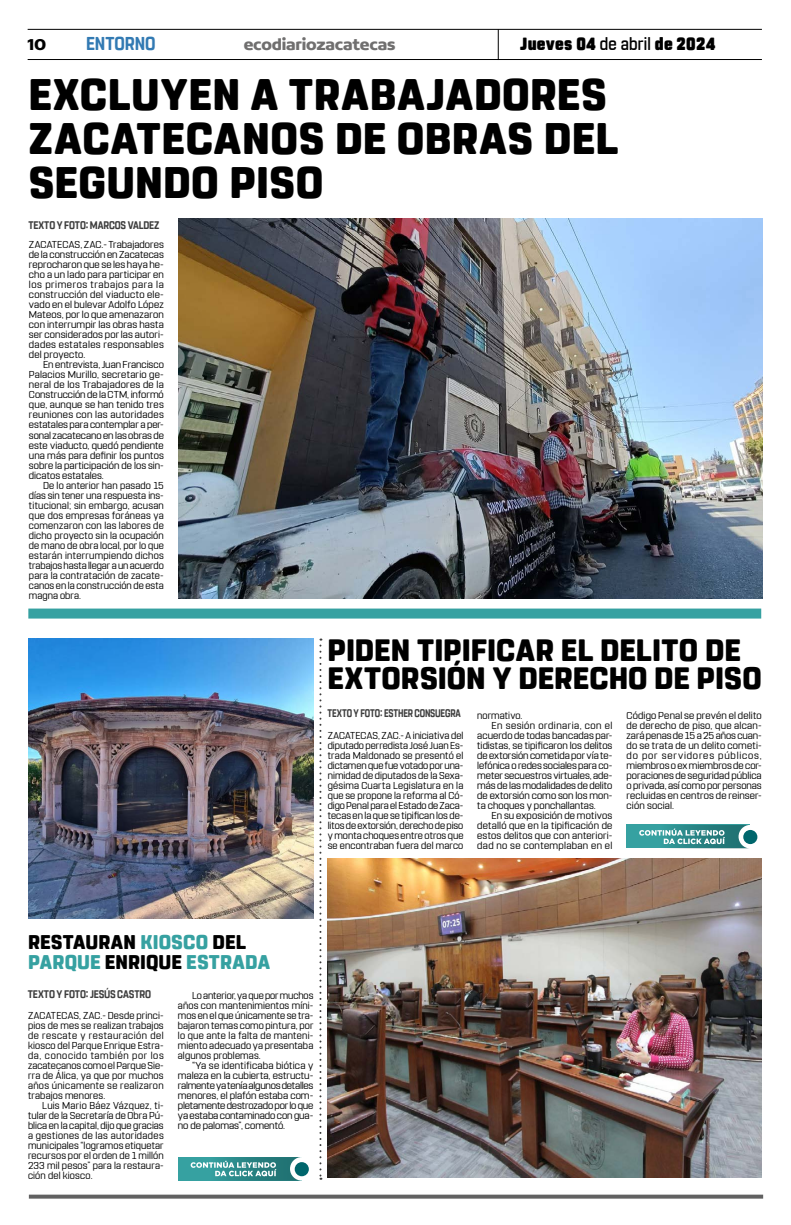
<style>
.page{position:relative;width:791px;height:1225px;background:#fff}
.page>*{position:absolute;margin:0;border:0;box-sizing:border-box;transform-origin:0 0}
.t1{font:800 44px/44px "Rohn Rounded";letter-spacing:.01em;color:#000}
.t2{font:800 30.8px/28px "Rohn Rounded";color:#000}
.t3{font:800 19.8px/20px "Rohn Rounded";letter-spacing:.01em;color:#000}
.t4{font:700 18.6px "Rohn Rounded";letter-spacing:-.005em;color:#327ab3;scale:.91 1}
.t5{font:900 17.6px "Rohn Rounded";letter-spacing:.015em;color:#000;scale:.91 1}
.t6{font:700 16.9px "Concord";letter-spacing:-.01em;color:#706f6f}
.t7{font:700 16.9px "Concord";color:#000}
.t8{font:700 11px "Rohn Rounded";letter-spacing:-.01em;color:#3d3d3d;scale:.8 1}
.t9{font:700 11px "Rohn Rounded";letter-spacing:-.01em;color:#3d3d3d;scale:.87 1}
.t10{font:700 11px "Rohn Rounded";letter-spacing:-.01em;color:#3d3d3d;scale:.88 1}
.t11{font:10px/10px "Rohn Rounded";letter-spacing:.01em;color:#000;text-align:justify}
.t12{font:10px "Rohn Rounded";letter-spacing:.045em;color:#000}
.t13{font:10px "Rohn Rounded";letter-spacing:.03em;color:#000}
.s1{font-weight:500}
.s2{color:#36a1a1}
</style>
<div class="page">
<hr style="left:28px;top:29px;width:734px;height:1px;background:#000">
<hr style="left:28px;top:59px;width:734px;height:1px;background:#000">
<hr style="left:498px;top:29px;width:1px;height:31px;background:#000">
<img style="left:178px;top:218px;width:585px;height:380px">
<svg style="left:29px;top:1194px;width:734px;height:4px;background:#7a7a7a"></svg>
<div style="left:28px;top:608px;width:733px;height:10px;background:#36a1a1"></div>
<img style="left:328px;top:858px;width:434px;height:319px">
<svg style="left:319px;top:638px;width:2px;height:541px"></svg>
<img style="left:29px;top:638px;width:284px;height:280px">
<div style="left:626px;top:824px;width:124px;height:24px;background:#36a1a1"></div>
<svg style="left:639px;top:825px;width:118px;height:23px"></svg>
<div style="left:178px;top:1156px;width:123px;height:24px;background:#36a1a1"></div>
<svg style="left:191px;top:1157px;width:118px;height:23px"></svg>
<h3 class="t7" style="left:28px;top:34px;width:20px">10</h3>
<h3 class="t4" style="left:86px;top:33px;width:78px">ENTORNO</h3>
<h3 class="t6" style="left:244px;top:34px;width:153px">ecodiariozacatecas</h3>
<h3 class="t5" style="left:520px;top:34px;width:216px">Jueves 04 <span class="s1">de abril</span> de 2024</h3>
<h1 class="t1" style="left:28px;top:73px;width:591px">EXCLUYEN A TRABAJADORES<br>ZACATECANOS DE OBRAS DEL<br>SEGUNDO PISO</h1>
<p class="t9" style="left:28px;top:218px;width:152px">TEXTO Y FOTO: MARCOS VALDEZ</p>
<p class="t11" style="left:29px;top:240px;width:136px">ZACATECAS, ZAC.- Trabajadores de la construcción en Zacatecas reprocharon que se les haya he&shy;cho a un lado para participar en los primeros trabajos para la construcción del viaducto ele&shy;vado en el bulevar Adolfo López Mateos, por lo que amenazaron con interrumpir las obras hasta ser considerados por las autori&shy;dades estatales responsables del proyecto.</p>
<p class="t11" style="left:29px;top:360px;width:136px;text-indent:14px">En entrevista, Juan Francisco Palacios Murillo, secretario ge&shy;neral de los Trabajadores de la Construcción de la CTM, informó que, aunque se han tenido tres reuniones con las autoridades estatales para contemplar a per&shy;sonal zacatecano en las obras de este viaducto, quedó pendiente una más para definir los puntos sobre la participación de los sin&shy;dicatos estatales.</p>
<p class="t11" style="left:29px;top:480px;width:136px;text-indent:14px">De lo anterior han pasado 15 días sin tener una respuesta ins&shy;titucional; sin embargo, acusan que dos empresas foráneas ya comenzaron con las labores de dicho proyecto sin la ocupación de mano de obra local, por lo que estarán interrumpiendo dichos trabajos hasta llegar a un acuerdo para la contratación de zacate&shy;canos en la construcción de esta magna obra.</p>
<h2 class="t2" style="left:328px;top:636px;width:436px">PIDEN TIPIFICAR EL DELITO DE<br>EXTORSIÓN Y DERECHO DE PISO</h2>
<p class="t8" style="left:328px;top:706px;width:168px">TEXTO Y FOTO: ESTHER CONSUEGRA</p>
<p class="t11" style="left:328px;top:730px;width:137px">ZACATECAS, ZAC.- A iniciativa del diputado perredista José Juan Es&shy;trada Maldonado se presentó el dictamen que fue votado por una&shy;nimidad de diputados de la Sexa&shy;gésima Cuarta Legislatura en la que se propone la reforma al Có&shy;digo Penal para el Estado de Zaca&shy;tecas en la que se tipifican los de&shy;litos de extorsión, derecho de piso y monta choques entre otros que se encontraban fuera del marco</p>
<p class="t11" style="left:477px;top:710px;width:47px">normativo.</p>
<p class="t12" style="left:491px;top:719px;width:122px">En sesión ordinaria, con el</p>
<p class="t11" style="left:477px;top:730px;width:137px">acuerdo de todas bancadas par-</p>
<p class="t11" style="left:477px;top:740px;width:137px">tidistas, se tipificaron los delitos</p>
<p class="t11" style="left:477px;top:750px;width:137px">de extorsión cometida por vía te-</p>
<p class="t11" style="left:477px;top:760px;width:137px">lefónica o redes sociales para co-</p>
<p class="t11" style="left:477px;top:770px;width:137px">meter secuestros virtuales, ade-</p>
<p class="t11" style="left:477px;top:780px;width:137px">más de las modalidades de delito</p>
<p class="t11" style="left:477px;top:790px;width:137px">de extorsión como son los mon-</p>
<p class="t11" style="left:477px;top:800px;width:120px">ta choques y ponchallantas.</p>
<p class="t11" style="left:491px;top:810px;width:122px">En su exposición de motivos</p>
<p class="t11" style="left:477px;top:820px;width:137px">detalló que en la tipificación de</p>
<p class="t11" style="left:477px;top:830px;width:137px">estos delitos que con anteriori-</p>
<p class="t13" style="left:477px;top:839px;width:137px">dad no se contemplaban en el</p>
<p class="t11" style="left:626px;top:710px;width:137px">Código Penal se prevén el delito de derecho de piso, que alcan&shy;zará penas de 15 a 25 años cuan&shy;do se trata de un delito cometi&shy;do por servidores públicos, miembros o ex miembros de cor&shy;poraciones de seguridad pública o privada, así como por personas recluidas en centros de reinser&shy;ción social.</p>
<h3 class="t3" style="left:28px;top:932px;width:244px">RESTAURAN <span class="s2">KIOSCO</span> DEL<br><span class="s2">PARQUE</span> ENRIQUE <span class="s2">ESTRADA</span></h3>
<p class="t10" style="left:28px;top:987px;width:142px">TEXTO Y FOTO: JESÚS CASTRO</p>
<p class="t11" style="left:28px;top:1010px;width:137px">ZACATECAS, ZAC.- Desde princi&shy;pios de mes se realizan trabajos de rescate y restauración del kiosco del Parque Enrique Estra&shy;da, conocido también por los zacatecanos como el Parque Sie&shy;rra de Álica, ya que por muchos años únicamente se realizaron trabajos menores.</p>
<p class="t11" style="left:28px;top:1100px;width:137px;text-indent:14px">Luis Mario Báez Vázquez, ti&shy;tular de la Secretaría de Obra Pú&shy;blica en la capital, dijo que gracias a gestiones de las autoridades municipales “logramos etiquetar recursos por el orden de 1 millón 233 mil pesos” para la restaura&shy;ción del kiosco.</p>
<p class="t11" style="left:178px;top:990px;width:137px;text-indent:14px">Lo anterior, ya que por muchos años con mantenimientos míni&shy;mos en el que únicamente se tra&shy;bajaron temas como pintura, por lo que ante la falta de manteni&shy;miento adecuado ya presentaba algunos problemas.</p>
<p class="t11" style="left:178px;top:1060px;width:137px;text-indent:14px">“Ya se identificaba biótica y maleza en la cubierta, estructu&shy;ralmente ya tenía algunos detalles menores, el plafón estaba com&shy;pletamente destrozado por lo que ya estaba contaminado con gua&shy;no de palomas”, comentó.</p>
</div>
